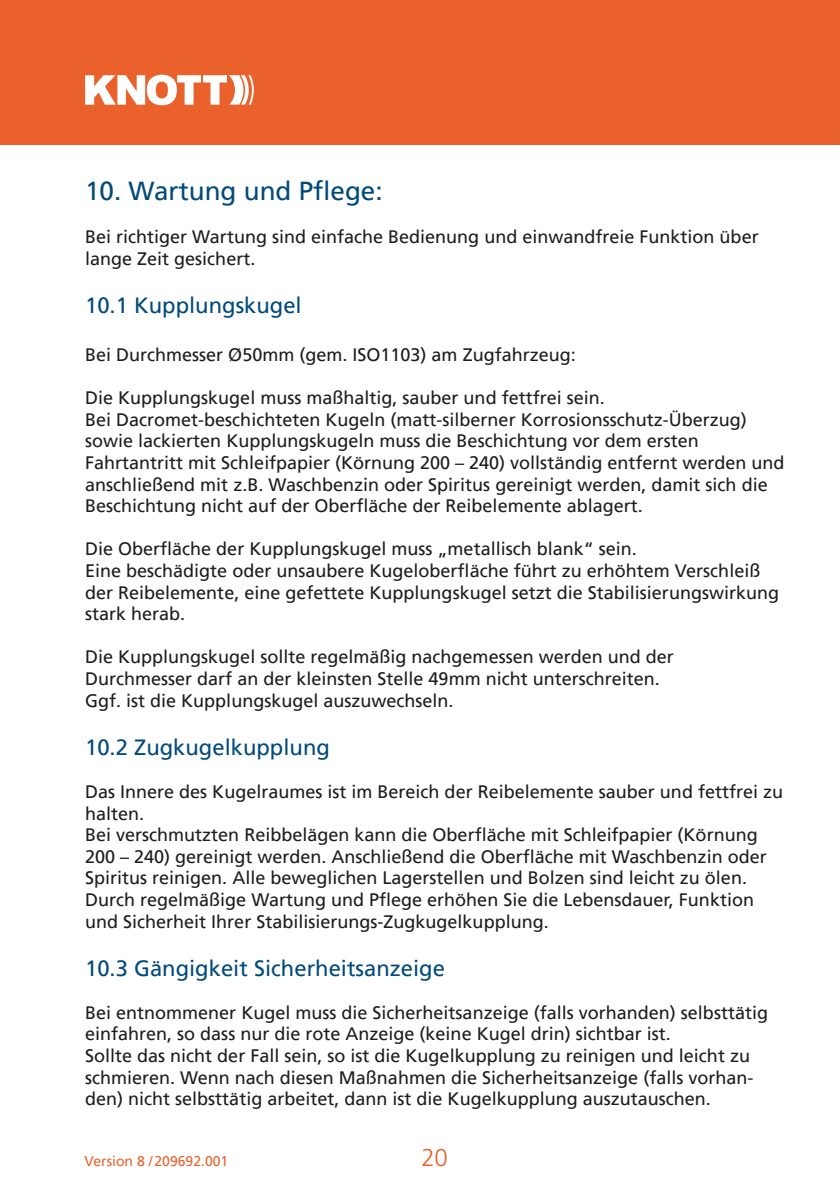
<style>
.page{position:relative;width:840px;height:1191px;background:#fff}
.page>*{position:absolute;margin:0;border:0;box-sizing:border-box;transform-origin:0 0}
.t1{font:26px "Frutiger LT Pro";color:#004a7b}
.t2{font:300 24px "Frutiger LT Pro";color:#eb612c}
.t3{font:22px "Frutiger LT Pro";color:#004a7b}
.t4{font:18px/21.6px "Frutiger LT Pro";color:#1d1d1b}
.t5{font:14px "Frutiger LT Pro";color:#eb612c}
</style>
<div class="page">
<div style="left:0;top:0;width:839px;height:145px;background:#eb612c"></div>
<svg style="left:85px;top:75px;width:168px;height:30px"></svg>
<h1 class="t1" style="left:85px;top:176px;width:299px">10. Wartung und Pflege:</h1>
<p class="t4" style="left:85px;top:226px;width:674px">Bei richtiger Wartung sind einfache Bedienung und einwandfreie Funktion über lange Zeit gesichert.</p>
<p class="t3" style="left:85px;top:292px;width:218px">10.1 Kupplungskugel</p>
<p class="t4" style="left:85px;top:344px;width:492px">Bei Durchmesser Ø50mm (gem. ISO1103) am Zugfahrzeug:</p>
<p class="t4" style="left:85px;top:387px;width:700px">Die Kupplungskugel muss maßhaltig, sauber und fettfrei sein.<br>Bei Dacromet-beschichteten Kugeln (matt-silberner Korrosionsschutz-Überzug) sowie lackierten Kupplungskugeln muss die Beschichtung vor dem ersten Fahrtantritt mit Schleifpapier (Körnung 200 – 240) vollständig entfernt werden und anschließend mit z.B. Waschbenzin oder Spiritus gereinigt werden, damit sich die Beschichtung nicht auf der Oberfläche der Reibelemente ablagert.</p>
<p class="t4" style="left:85px;top:538px;width:695px">Die Oberfläche der Kupplungskugel muss „metallisch blank“ sein.<br>Eine beschädigte oder unsaubere Kugeloberfläche führt zu erhöhtem Verschleiß der Reibelemente, eine gefettete Kupplungskugel setzt die Stabilisierungswirkung stark herab.</p>
<p class="t4" style="left:85px;top:646px;width:590px">Die Kupplungskugel sollte regelmäßig nachgemessen werden und der<br>Durchmesser darf an der kleinsten Stelle 49mm nicht unterschreiten.<br>Ggf. ist die Kupplungskugel auszuwechseln.</p>
<p class="t3" style="left:85px;top:734px;width:246px">10.2 Zugkugelkupplung</p>
<p class="t4" style="left:85px;top:781px;width:699px">Das Innere des Kugelraumes ist im Bereich der Reibelemente sauber und fettfrei zu halten.<br>Bei verschmutzten Reibbelägen kann die Oberfläche mit Schleifpapier (Körnung 200 – 240) gereinigt werden. Anschließend die Oberfläche mit Waschbenzin oder Spiritus reinigen. Alle beweglichen Lagerstellen und Bolzen sind leicht zu ölen.<br>Durch regelmäßige Wartung und Pflege erhöhen Sie die Lebensdauer, Funktion und Sicherheit Ihrer Stabilisierungs-Zugkugelkupplung.</p>
<p class="t3" style="left:85px;top:955px;width:361px">10.3 Gängigkeit Sicherheitsanzeige</p>
<p class="t4" style="left:85px;top:1001px;width:684px">Bei entnommener Kugel muss die Sicherheitsanzeige (falls vorhanden) selbsttätig einfahren, so dass nur die rote Anzeige (keine Kugel drin) sichtbar ist.<br>Sollte das nicht der Fall sein, so ist die Kugelkupplung zu reinigen und leicht zu schmieren. Wenn nach diesen Maßnahmen die Sicherheitsanzeige (falls vorhan&shy;den) nicht selbsttätig arbeitet, dann ist die Kugelkupplung auszutauschen.</p>
<p class="t5" style="left:85px;top:1152px;width:145px">Version 8 /209692.001</p>
<h2 class="t2" style="left:421px;top:1143px;width:28px">20</h2>
</div>
